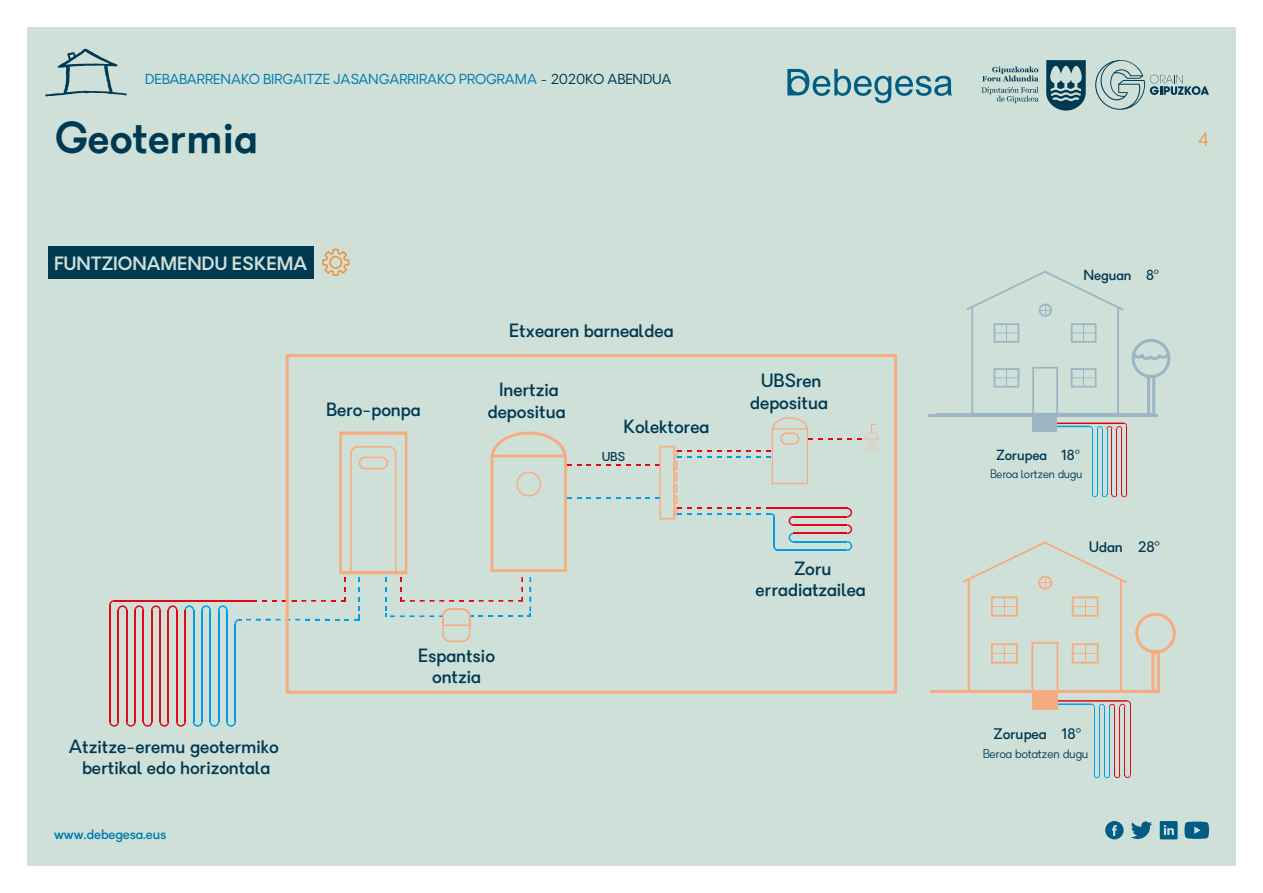
<style>
.page{position:relative;width:1263px;height:893px;background:#fff}
.page>*{position:absolute;margin:0;border:0;box-sizing:border-box;transform-origin:0 0}
.t1{font:600 42px "Granary";color:#003952}
.t2{font:600 18px "Granary";color:#cfe0d8}
.t3{font:300 18px "Atlas Grotesk";color:#f3923c}
.t4{font:500 17.85px/21.5px "Granary";color:#003952;text-align:center}
.t5{font:500 14.25px "Granary";color:#003952}
.t6{font:500 13.65px "Granary";color:#003952}
.t7{font:13.5px "Granary";color:#007cb0}
.t8{font:500 13.5px "Granary";color:#007cb0}
.t9{font:300 12px "Granary";color:#003952}
.t10{font:500 12px "Granary";color:#003952}
.t11{font:300 11.4px "Granary";color:#003952}
.s1{color:#003952}
</style>
<div class="page">
<div style="left:27px;top:27px;width:1209px;height:839px;background:#cfe0d8"></div>
<svg style="left:1046px;top:60px;width:40px;height:51px"></svg>
<svg style="left:982px;top:66px;width:56px;height:15px"></svg>
<svg style="left:982px;top:87px;width:56px;height:16px"></svg>
<svg style="left:1095px;top:60px;width:114px;height:50px"></svg>
<svg style="left:45px;top:49px;width:82px;height:47px"></svg>
<svg style="left:1105px;top:821px;width:18px;height:18px"></svg>
<svg style="left:1131px;top:821px;width:21px;height:18px"></svg>
<svg style="left:1184px;top:822px;width:25px;height:17px"></svg>
<svg style="left:1160px;top:821px;width:17px;height:18px"></svg>
<svg style="left:787px;top:69px;width:165px;height:34px"></svg>
<div style="left:48px;top:246px;width:266px;height:33px;background:#003952"></div>
<svg style="left:322px;top:249px;width:27px;height:27px"></svg>
<hr style="left:928px;top:415px;width:230px;height:2px;background:#9cb6c4">
<svg style="left:218px;top:605px;width:10px;height:5px"></svg>
<svg style="left:201px;top:605px;width:10px;height:5px"></svg>
<svg style="left:184px;top:605px;width:10px;height:5px"></svg>
<svg style="left:168px;top:605px;width:10px;height:5px"></svg>
<hr style="left:114px;top:600px;width:143px;height:1px;background:#e30613">
<hr style="left:235px;top:624px;width:1px;height:98px;background:#009fe3">
<svg style="left:226px;top:722px;width:10px;height:5px"></svg>
<hr style="left:226px;top:610px;width:2px;height:112px;background:#009fe3">
<hr style="left:218px;top:610px;width:1px;height:112px;background:#009fe3">
<svg style="left:209px;top:722px;width:10px;height:5px"></svg>
<hr style="left:209px;top:610px;width:2px;height:112px;background:#009fe3">
<hr style="left:201px;top:610px;width:2px;height:112px;background:#009fe3">
<svg style="left:193px;top:722px;width:10px;height:5px"></svg>
<hr style="left:193px;top:610px;width:1px;height:112px;background:#009fe3">
<hr style="left:184px;top:610px;width:2px;height:112px;background:#e30613">
<svg style="left:176px;top:722px;width:10px;height:5px"></svg>
<hr style="left:176px;top:610px;width:2px;height:112px;background:#e30613">
<hr style="left:168px;top:610px;width:1px;height:112px;background:#e30613">
<svg style="left:159px;top:722px;width:10px;height:5px"></svg>
<hr style="left:159px;top:610px;width:2px;height:112px;background:#e30613">
<svg style="left:151px;top:605px;width:10px;height:5px"></svg>
<hr style="left:151px;top:610px;width:1px;height:112px;background:#e30613">
<svg style="left:143px;top:722px;width:9px;height:5px"></svg>
<hr style="left:143px;top:610px;width:1px;height:112px;background:#e30613">
<svg style="left:134px;top:605px;width:10px;height:5px"></svg>
<hr style="left:134px;top:610px;width:2px;height:112px;background:#e30613">
<svg style="left:126px;top:722px;width:10px;height:5px"></svg>
<hr style="left:126px;top:610px;width:1px;height:112px;background:#e30613">
<hr style="left:118px;top:610px;width:1px;height:112px;background:#e30613">
<svg style="left:109px;top:722px;width:10px;height:5px"></svg>
<hr style="left:109px;top:605px;width:2px;height:117px;background:#e30613">
<svg style="left:109px;top:600px;width:18px;height:10px"></svg>
<svg style="left:235px;top:417px;width:644px;height:226px"></svg>
<div style="left:286px;top:354px;width:611px;height:340px;border:3px solid #f6ac80"></div>
<svg style="left:967px;top:271px;width:157px;height:142px"></svg>
<hr style="left:935px;top:413px;width:220px;height:3px;background:#9bb5c3">
<hr style="left:1057px;top:423px;width:67px;height:1px;background:#e30613">
<hr style="left:1126px;top:426px;width:1px;height:68px;background:#e30613">
<hr style="left:1121px;top:429px;width:1px;height:65px;background:#e30613">
<hr style="left:1116px;top:429px;width:1px;height:65px;background:#e30613">
<hr style="left:1111px;top:429px;width:1px;height:65px;background:#e30613">
<hr style="left:1106px;top:429px;width:1px;height:65px;background:#009fe3">
<hr style="left:1102px;top:429px;width:1px;height:65px;background:#009fe3">
<hr style="left:1097px;top:429px;width:1px;height:65px;background:#009fe3">
<svg style="left:1092px;top:494px;width:35px;height:3px"></svg>
<hr style="left:1092px;top:429px;width:1px;height:65px;background:#009fe3">
<svg style="left:1090px;top:423px;width:37px;height:6px"></svg>
<hr style="left:1057px;top:426px;width:33px;height:1px;background:#009fe3">
<div style="left:1033px;top:415px;width:24px;height:17px;background:#9bb5c3"></div>
<svg style="left:1131px;top:339px;width:40px;height:76px"></svg>
<hr style="left:930px;top:691px;width:230px;height:2px;background:#f6ac80">
<hr style="left:1129px;top:704px;width:1px;height:71px;background:#e30613">
<hr style="left:1124px;top:707px;width:1px;height:68px;background:#e30613">
<hr style="left:1119px;top:707px;width:1px;height:68px;background:#e30613">
<hr style="left:1114px;top:707px;width:1px;height:68px;background:#e30613">
<hr style="left:1109px;top:707px;width:1px;height:68px;background:#009fe3">
<hr style="left:1104px;top:707px;width:1px;height:68px;background:#009fe3">
<hr style="left:1099px;top:707px;width:1px;height:68px;background:#009fe3">
<svg style="left:1094px;top:775px;width:36px;height:3px"></svg>
<hr style="left:1094px;top:707px;width:1px;height:68px;background:#009fe3">
<div style="left:1032px;top:693px;width:25px;height:17px;background:#f6ac80"></div>
<svg style="left:963px;top:541px;width:213px;height:166px"></svg>
<p class="t7" style="left:145px;top:70px;width:528px">DEBABARRENAKO BIRGAITZE JASANGARRIRAKO PROGRAMA <span class="s1">- 2020KO ABENDUA</span></p>
<h1 class="t1" style="left:54px;top:110px;width:204px">Geotermia</h1>
<p class="t2" style="left:54px;top:251px;width:255px">FUNTZIONAMENDU ESKEMA</p>
<p class="t4" style="left:326px;top:399px;width:96px">Bero-ponpa</p>
<p class="t4" style="left:509px;top:320px;width:165px">Etxearen barnealdea</p>
<p class="t4" style="left:488px;top:380px;width:79px">Inertzia depositua</p>
<p class="t4" style="left:623px;top:416px;width:87px">Kolektorea</p>
<p class="t10" style="left:602px;top:449px;width:25px">UBS</p>
<p class="t4" style="left:69px;top:736px;width:211px">Atzitze-eremu geotermiko bertikal edo horizontala</p>
<p class="t8" style="left:54px;top:825px;width:114px">www.debegesa.eus</p>
<p class="t4" style="left:418px;top:645px;width:78px">Espantsio ontzia</p>
<p class="t4" style="left:750px;top:370px;width:79px">UBSren depositua</p>
<p class="t4" style="left:755px;top:558px;width:111px">Zoru erradiatzailea</p>
<p class="t3" style="left:1198px;top:125px;width:12px">4</p>
<p class="t6" style="left:1083px;top:266px;width:77px">Neguan 8º</p>
<p class="t6" style="left:996px;top:446px;width:85px">Zorupea 18º</p>
<p class="t11" style="left:990px;top:466px;width:94px">Beroa lortzen dugu</p>
<p class="t5" style="left:1089px;top:537px;width:73px">Udan 28º</p>
<p class="t5" style="left:994px;top:725px;width:89px">Zorupea 18º</p>
<p class="t9" style="left:983px;top:746px;width:107px">Beroa botatzen dugu</p>
</div>
